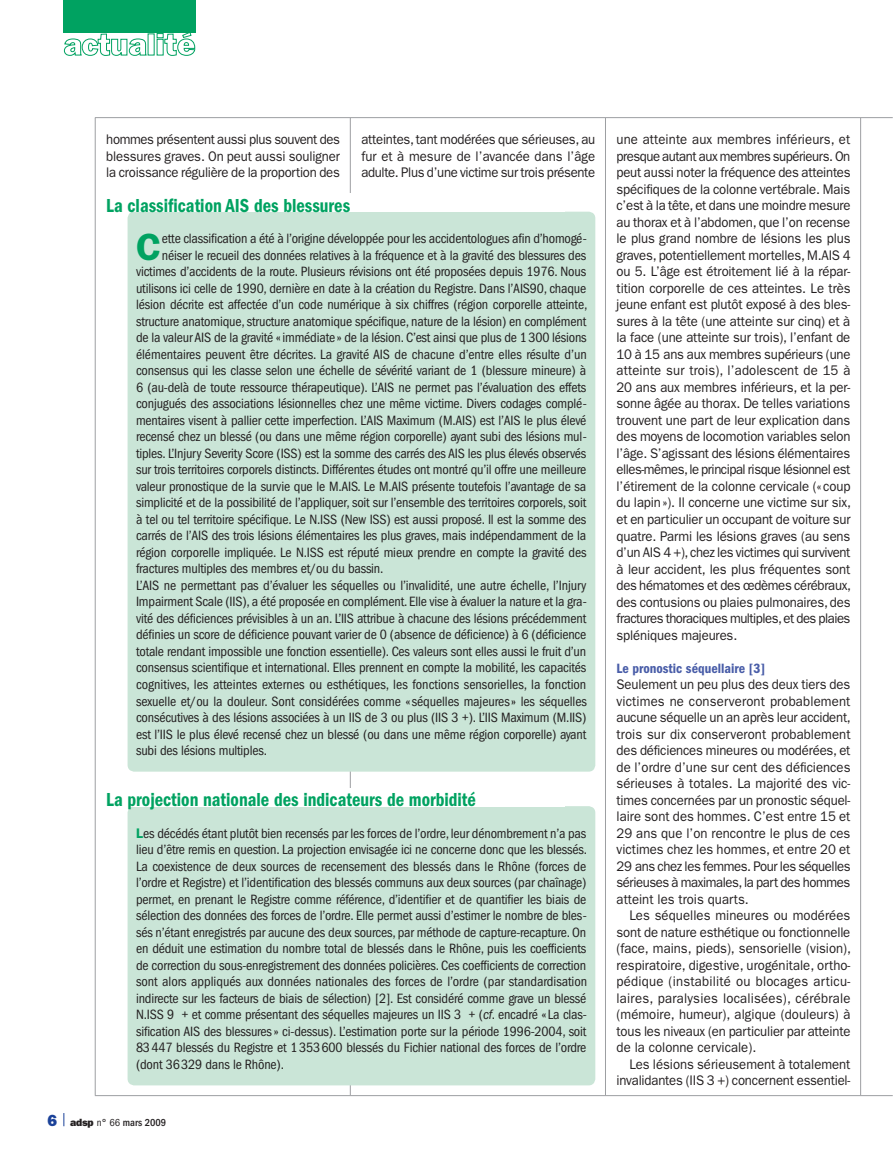
<style>
.page{position:relative;width:893px;height:1149px;background:#fff}
.page>*{position:absolute;margin:0;border:0;box-sizing:border-box;transform-origin:0 0}
.t1{font:600 37.95px "ITC Franklin Gothic Std";color:#00a261}
.t2{font:19.5px "ITC Franklin Gothic Std Dm Cd";color:#00a261;scale:.94 1}
.t3{font:condensed 13.95px/16.5px "ITC Franklin Gothic Std";letter-spacing:-.015em;color:#231f20;text-align:justify}
.t4{font:13.95px/16.5px "ITC Franklin Gothic Std";letter-spacing:-.015em;color:#231f20;text-align:justify;scale:.94 1}
.t5{font:13.95px "ITC Franklin Gothic Std Dm Cd";color:#495da8}
.t6{font:500 condensed 10.5px "ITC Franklin Gothic Std";color:#231f20}
.s1{font-weight:600;font-stretch:normal;color:#00a261}
.s2{font-style:italic}
.s3{font-family:"ITC Franklin Gothic Std Hvy";font-weight:400;font-stretch:normal;font-size:16.2px;color:#1b4299}
.s4{font-family:"ITC Franklin Gothic Std Hvy";font-weight:400;font-stretch:normal}
.s5{font-weight:400}
</style>
<div class="page">
<svg style="left:64px;top:1113px;width:1px;height:12px"></svg>
<hr style="left:350px;top:118px;width:1px;height:976px;background:#9d9fa2">
<hr style="left:605px;top:118px;width:1px;height:976px;background:#9d9fa2">
<hr style="left:860px;top:118px;width:1px;height:976px;background:#9d9fa2">
<hr style="left:95px;top:118px;width:1px;height:976px;background:#9d9fa2">
<hr style="left:95px;top:117px;width:798px;height:1px;background:#9d9fa2">
<hr style="left:95px;top:1094px;width:798px;height:1px;background:#9d9fa2">
<div style="left:64px;top:0;width:132px;height:33px;background:#00a261"></div>
<svg style="left:64px;top:33px;width:83px;height:23px"></svg>
<svg style="left:156px;top:33px;width:40px;height:23px"></svg>
<div style="left:128px;top:211px;width:467px;height:560px;background:#cae5d7;border-radius:7px"></div>
<div style="left:106px;top:194px;width:459px;height:18px;background:#fff"></div>
<div style="left:128px;top:805px;width:467px;height:279px;background:#cae5d7;border-radius:7px"></div>
<div style="left:106px;top:788px;width:459px;height:18px;background:#fff"></div>
<p class="t4" style="left:106px;top:131px;width:250px">hommes présentent aussi plus souvent des blessures graves. On peut aussi souligner la croissance régulière de la proportion des</p>
<p class="t4" style="left:361px;top:131px;width:250px">atteintes, tant modérées que sérieuses, au fur et à mesure de l’avancée dans l’âge adulte. Plus d’une victime sur trois présente</p>
<p class="t4" style="left:617px;top:131px;width:251px">une atteinte aux membres inférieurs, et presque autant aux membres supérieurs. On peut aussi noter la fréquence des atteintes spécifiques de la colonne vertébrale. Mais c’est à la tête, et dans une moindre mesure au thorax et à l’abdomen, que l’on recense le plus grand nombre de lésions les plus graves, potentiellement mortelles, M.AIS 4 ou 5. L’âge est étroitement lié à la répar&shy;tition corporelle de ces atteintes. Le très jeune enfant est plutôt exposé à des bles&shy;sures à la tête (une atteinte sur cinq) et à la face (une atteinte sur trois), l’enfant de 10 à 15 ans aux membres supérieurs (une atteinte sur trois), l’adolescent de 15 à 20 ans aux membres inférieurs, et la per&shy;sonne âgée au thorax. De telles variations trouvent une part de leur explication dans des moyens de locomotion variables selon l’âge. S’agissant des lésions élémentaires elles-mêmes, le principal risque lésionnel est l’étirement de la colonne cervicale («coup du lapin»). Il concerne une victime sur six, et en particulier un occupant de voiture sur quatre. Parmi les lésions graves (au sens d’un AIS 4 +), chez les victimes qui survivent à leur accident, les plus fréquentes sont des hématomes et des œdèmes cérébraux, des contusions ou plaies pulmonaires, des fractures thoraciques multiples, et des plaies spléniques majeures.</p>
<p class="t5" style="left:617px;top:659px;width:150px">Le pronostic séquellaire [3]</p>
<p class="t4" style="left:617px;top:676px;width:251px">Seulement un peu plus des deux tiers des victimes ne conserveront probablement aucune séquelle un an après leur accident, trois sur dix conserveront probablement des déficiences mineures ou modérées, et de l’ordre d’une sur cent des déficiences sérieuses à totales. La majorité des vic&shy;times concernées par un pronostic séquel&shy;laire sont des hommes. C’est entre 15 et 29 ans que l’on rencontre le plus de ces victimes chez les hommes, et entre 20 et 29 ans chez les femmes. Pour les séquelles sérieuses à maximales, la part des hommes atteint les trois quarts.</p>
<p class="t4" style="left:617px;top:907px;width:251px;text-indent:13px">Les séquelles mineures ou modérées sont de nature esthétique ou fonctionnelle (face, mains, pieds), sensorielle (vision), respiratoire, digestive, urogénitale, ortho&shy;pédique (instabilité ou blocages articu&shy;laires, paralysies localisées), cérébrale (mémoire, humeur), algique (douleurs) à tous les niveaux (en particulier par atteinte de la colonne cervicale).</p>
<p class="t4" style="left:617px;top:1055px;width:250px;text-align:right">Les lésions sérieusement à totalement invalidantes (IIS 3 +) concernent essentiel-</p>
<h2 class="t2" style="left:106px;top:194px;width:261px">La classification AIS des blessures</h2>
<h1 class="t1" style="left:136px;top:224px;width:27px">C</h1>
<p class="t3" style="left:162px;top:230px;width:426px">ette classification a été à l’origine développée pour les accidentologues afin d’homogé-</p>
<p class="t3" style="left:162px;top:247px;width:426px">néiser le recueil des données relatives à la fréquence et à la gravité des blessures des</p>
<p class="t3" style="left:136px;top:263px;width:452px">victimes d’accidents de la route. Plusieurs révisions ont été proposées depuis 1976. Nous</p>
<p class="t3" style="left:136px;top:280px;width:452px">utilisons ici celle de 1990, dernière en date à la création du Registre. Dans l’AIS90, chaque</p>
<p class="t3" style="left:136px;top:296px;width:453px">lésion décrite est affectée d’un code numérique à six chiffres (région corporelle atteinte,</p>
<p class="t3" style="left:136px;top:313px;width:452px">structure anatomique, structure anatomique spécifique, nature de la lésion) en complément</p>
<p class="t3" style="left:136px;top:329px;width:452px">de la valeur AIS de la gravité «immédiate» de la lésion. C’est ainsi que plus de 1300 lésions</p>
<p class="t3" style="left:136px;top:346px;width:452px">élémentaires peuvent être décrites. La gravité AIS de chacune d’entre elles résulte d’un</p>
<p class="t3" style="left:136px;top:362px;width:452px">consensus qui les classe selon une échelle de sévérité variant de 1 (blessure mineure) à</p>
<p class="t3" style="left:136px;top:379px;width:452px">6 (au-delà de toute ressource thérapeutique). L’AIS ne permet pas l’évaluation des effets</p>
<p class="t3" style="left:136px;top:395px;width:452px">conjugués des associations lésionnelles chez une même victime. Divers codages complé-</p>
<p class="t3" style="left:136px;top:412px;width:452px">mentaires visent à pallier cette imperfection. L’AIS Maximum (M.AIS) est l’AIS le plus élevé</p>
<p class="t3" style="left:136px;top:428px;width:452px">recensé chez un blessé (ou dans une même région corporelle) ayant subi des lésions mul-</p>
<p class="t3" style="left:136px;top:445px;width:452px">tiples. L’Injury Severity Score (ISS) est la somme des carrés des AIS les plus élevés observés</p>
<p class="t3" style="left:136px;top:461px;width:452px">sur trois territoires corporels distincts. Différentes études ont montré qu’il offre une meilleure</p>
<p class="t3" style="left:136px;top:478px;width:452px">valeur pronostique de la survie que le M.AIS. Le M.AIS présente toutefois l’avantage de sa</p>
<p class="t3" style="left:136px;top:494px;width:452px">simplicité et de la possibilité de l’appliquer, soit sur l’ensemble des territoires corporels, soit</p>
<p class="t3" style="left:136px;top:511px;width:452px">à tel ou tel territoire spécifique. Le N.ISS (New ISS) est aussi proposé. Il est la somme des</p>
<p class="t3" style="left:136px;top:527px;width:452px">carrés de l’AIS des trois lésions élémentaires les plus graves, mais indépendamment de la</p>
<p class="t3" style="left:136px;top:544px;width:452px">région corporelle impliquée. Le N.ISS est réputé mieux prendre en compte la gravité des</p>
<p class="t3" style="left:136px;top:560px;width:249px">fractures multiples des membres et/ou du bassin.</p>
<p class="t3" style="left:136px;top:577px;width:452px">L’AIS ne permettant pas d’évaluer les séquelles ou l’invalidité, une autre échelle, l’Injury</p>
<p class="t3" style="left:136px;top:593px;width:452px">Impairment Scale (IIS), a été proposée en complément. Elle vise à évaluer la nature et la gra-</p>
<p class="t3" style="left:136px;top:610px;width:452px">vité des déficiences prévisibles à un an. L’IIS attribue à chacune des lésions précédemment</p>
<p class="t3" style="left:136px;top:626px;width:452px">définies un score de déficience pouvant varier de 0 (absence de déficience) à 6 (déficience</p>
<p class="t3" style="left:136px;top:643px;width:452px">totale rendant impossible une fonction essentielle). Ces valeurs sont elles aussi le fruit d’un</p>
<p class="t3" style="left:136px;top:659px;width:452px">consensus scientifique et international. Elles prennent en compte la mobilité, les capacités</p>
<p class="t3" style="left:136px;top:676px;width:452px">cognitives, les atteintes externes ou esthétiques, les fonctions sensorielles, la fonction</p>
<p class="t3" style="left:136px;top:692px;width:452px">sexuelle et/ou la douleur. Sont considérées comme «séquelles majeures» les séquelles</p>
<p class="t3" style="left:136px;top:709px;width:452px">consécutives à des lésions associées à un IIS de 3 ou plus (IIS 3 +). L’IIS Maximum (M.IIS)</p>
<p class="t3" style="left:136px;top:725px;width:452px">est l’IIS le plus élevé recensé chez un blessé (ou dans une même région corporelle) ayant</p>
<p class="t3" style="left:136px;top:742px;width:132px">subi des lésions multiples.</p>
<h2 class="t2" style="left:106px;top:788px;width:395px">La projection nationale des indicateurs de morbidité</h2>
<p class="t3" style="left:136px;top:824px;width:453px"><span class="s1">L</span>es décédés étant plutôt bien recensés par les forces de l’ordre, leur dénombrement n’a pas lieu d’être remis en question. La projection envisagée ici ne concerne donc que les blessés.<br>La coexistence de deux sources de recensement des blessés dans le Rhône (forces de l’ordre et Registre) et l’identification des blessés communs aux deux sources (par chaînage) permet, en prenant le Registre comme référence, d’identifier et de quantifier les biais de sélection des données des forces de l’ordre. Elle permet aussi d’estimer le nombre de bles&shy;sés n’étant enregistrés par aucune des deux sources, par méthode de capture-recapture. On en déduit une estimation du nombre total de blessés dans le Rhône, puis les coefficients de correction du sous-enregistrement des données policières. Ces coefficients de correction sont alors appliqués aux données nationales des forces de l’ordre (par standardisation indirecte sur les facteurs de biais de sélection) [2]. Est considéré comme grave un blessé N.ISS 9 + et comme présentant des séquelles majeures un IIS 3 + (<span class="s2">cf</span>. encadré «La clas&shy;sification AIS des blessures» ci-dessus). L’estimation porte sur la période 1996-2004, soit 83447 blessés du Registre et 1353600 blessés du Fichier national des forces de l’ordre (dont 36329 dans le Rhône).</p>
<p class="t6" style="left:48px;top:1115px;width:120px"><span class="s3">6</span> <span class="s4">adsp</span> <span class="s5">n° 66</span> mars 2009</p>
</div>
